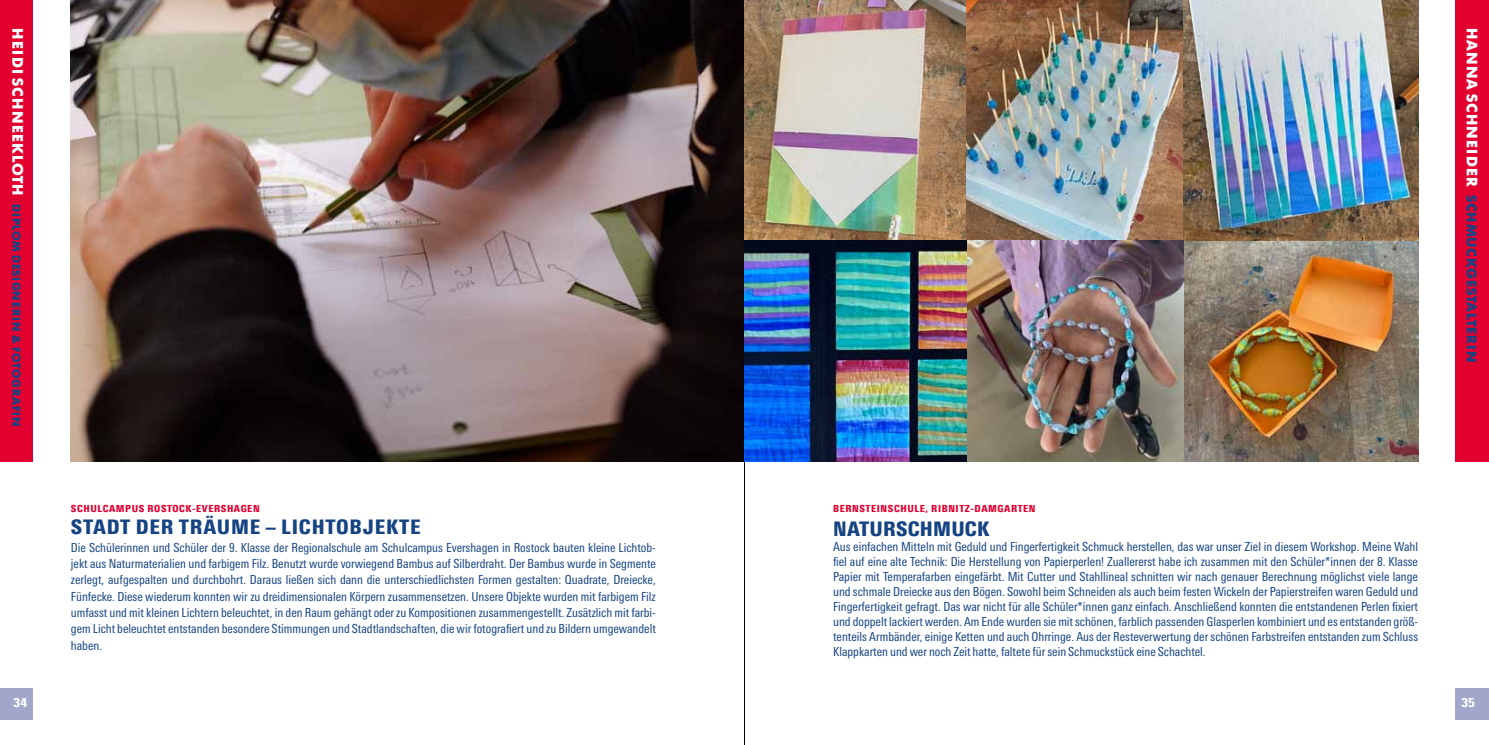
<style>
.page{position:relative;width:1489px;height:745px;background:#fff}
.page>*{position:absolute;margin:0;border:0;box-sizing:border-box;transform-origin:0 0}
.t1{font:900 condensed 20px "Linotype Univers";letter-spacing:.04em;color:#164483}
.t2{font:900 condensed 20px "Linotype Univers";letter-spacing:.01em;color:#164483}
.t3{font:700 13.75px "Futura BQ";letter-spacing:.055em;color:#164483}
.t4{font:condensed 12.5px/15px "Linotype Univers";color:#164483;text-align:justify}
.t5{font:900 condensed 12.5px "Linotype Univers";color:#fff}
.t6{font:700 11.25px "Futura BQ";letter-spacing:.07em;color:#164483}
.t7{font:900 condensed 9.75px "Linotype Univers";letter-spacing:.06em;color:#e20030}
.s1{font-size:15px;color:#fff}
</style>
<div class="page">
<div style="left:0;top:687px;width:33px;height:32px;background:#a2a7c9"></div>
<div style="left:1455px;top:687px;width:33px;height:32px;background:#a2a7c9"></div>
<div style="left:1455px;top:0;width:33px;height:461px;background:#e20030"></div>
<div style="left:0;top:0;width:33px;height:461px;background:#e20030"></div>
<img style="left:71px;top:0;width:673px;height:461px">
<hr style="left:744px;top:0;width:1px;height:744px;background:#000">
<img style="left:744px;top:0;width:438px;height:240px">
<img style="left:1182px;top:0;width:235px;height:461px">
<img style="left:744px;top:240px;width:223px;height:221px">
<img style="left:967px;top:240px;width:216px;height:221px">
<p class="t6" style="left:23px;top:28px;width:400px;rotate:90deg"><span class="s1">Heidi Schneekloth</span> Diplom Designerin &amp; Fotografin</p>
<p class="t7" style="left:71px;top:502px;width:190px">SCHULCAMPUS ROSTOCK-EVERSHAGEN</p>
<h1 class="t1" style="left:71px;top:514px;width:351px">STADT DER TRÄUME – LICHTOBJ EKTE</h1>
<p class="t4" style="left:71px;top:539px;width:586px;line-height:16.2px">Die Schülerinnen und Schüler der 9. Klasse der Regionalschule am Schulcampus Evershagen in Rostock bauten kleine Lichtob&shy;jekt aus Naturmaterialien und farbigem Filz. Benutzt wurde vorwiegend Bambus auf Silberdraht. Der Bambus wurde in Segmente zerlegt, aufgespalten und durchbohrt. Daraus ließen sich dann die unterschiedlichsten Formen gestalten: Quadrate, Dreiecke, Fünfecke. Diese wiederum konnten wir zu dreidimensionalen Körpern zusammensetzen. Unsere Objekte wurden mit farbigem Filz umfasst und mit kleinen Lichtern beleuchtet, in den Raum gehängt oder zu Kompositionen zusammengestellt. Zusätzlich mit farbi&shy;gem Licht beleuchtet entstanden besondere Stimmungen und Stadtlandschaften, die wir fotografiert und zu Bildern umgewandelt haben.</p>
<p class="t3" style="left:1479px;top:28px;width:335px;rotate:90deg"><span class="s1">Hanna Schneider</span> Schmuckgestalterin</p>
<p class="t7" style="left:833px;top:502px;width:204px">BERNSTEINSCHULE, RIBNITZ-DAMGARTEN</p>
<h1 class="t2" style="left:833px;top:516px;width:158px">NATURSCHMUCK</h1>
<p class="t4" style="left:833px;top:538px;width:586px">Aus einfachen Mitteln mit Geduld und Fingerfertigkeit Schmuck herstellen, das war unser Ziel in diesem Workshop. Meine Wahl fiel auf eine alte Technik: Die Herstellung von Papierperlen! Zuallererst habe ich zusammen mit den Schüler*innen der 8. Klasse Papier mit Temperafarben eingefärbt. Mit Cutter und Stahllineal schnitten wir nach genauer Berechnung möglichst viele lange und schmale Dreiecke aus den Bögen. Sowohl beim Schneiden als auch beim festen Wickeln der Papierstreifen waren Geduld und Fingerfertigkeit gefragt. Das war nicht für alle Schüler*innen ganz einfach. Anschließend konnten die entstandenen Perlen fixiert und doppelt lackiert werden. Am Ende wurden sie mit schönen, farblich passenden Glasperlen kombiniert und es entstanden größ&shy;tenteils Armbänder, einige Ketten und auch Ohrringe. Aus der Resteverwertung der schönen Farbstreifen entstanden zum Schluss Klappkarten und wer noch Zeit hatte, faltete für sein Schmuckstück eine Schachtel.</p>
<p class="t5" style="left:14px;top:694px;width:15px">34</p>
<p class="t5" style="left:1461px;top:694px;width:15px">35</p>
</div>
